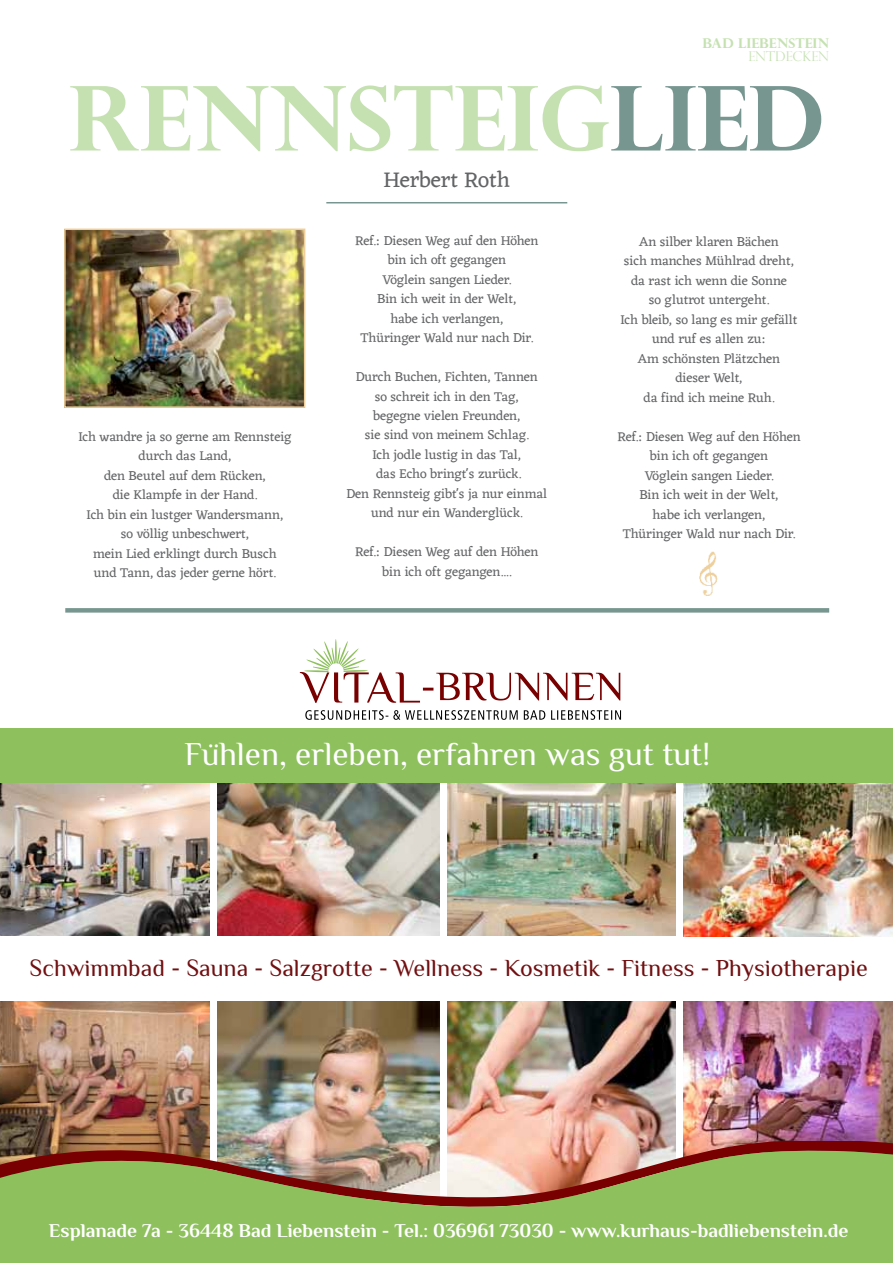
<style>
.page{position:relative;width:893px;height:1263px;background:#fff}
.page>*{position:absolute;margin:0;border:0;box-sizing:border-box;transform-origin:0 0}
.t1{font:700 89.55px "Perpetua Titling";color:#c5e1b1}
.t2{font:33px "Philosopher";color:#fff}
.t3{font:24px "Philosopher";color:#710f11}
.t4{font:22.5px "Eczar";color:#636466}
.t5{font:700 19.5px "Philosopher";color:#fff}
.t6{font:13.5px/19.5px "Eczar";letter-spacing:-.01em;color:#636466;text-align:center}
.t7{font:700 13.5px "Perpetua Titling";color:#c5e1b1}
.t8{font:300 13.5px "Perpetua Titling";color:#c5e1b1}
.s1{color:#76968f}
</style>
<div class="page">
<img style="left:67px;top:232px;width:235px;height:173px">
<div style="left:64px;top:229px;width:241px;height:179px;border:2px solid #eecf9b"></div>
<hr style="left:326px;top:202px;width:241px;height:1px;background:#76968f">
<div style="left:65px;top:608px;width:764px;height:5px;background:#76968f"></div>
<img style="left:699px;top:551px;width:19px;height:45px">
<img style="left:217px;top:1001px;width:222px;height:140px">
<svg style="left:300px;top:639px;width:320px;height:64px"></svg>
<svg style="left:305px;top:710px;width:316px;height:10px"></svg>
<img style="left:0;top:1001px;width:209px;height:140px">
<img style="left:447px;top:1001px;width:228px;height:140px">
<img style="left:683px;top:1001px;width:210px;height:140px">
<img style="left:0;top:1141px;width:893px;height:9px">
<svg style="left:0;top:1150px;width:893px;height:113px;fill:#8ec15d"></svg>
<img style="left:0;top:782px;width:209px;height:153px">
<img style="left:447px;top:782px;width:228px;height:153px">
<img style="left:217px;top:782px;width:222px;height:153px">
<img style="left:683px;top:782px;width:210px;height:155px">
<div style="left:0;top:728px;width:893px;height:54px;background:#8ec15d"></div>
<p class="t7" style="left:702px;top:35px;width:128px">BAD LIEBENSTEIN</p>
<p class="t8" style="left:748px;top:49px;width:82px">ENTDECKEN</p>
<h1 class="t1" style="left:69px;top:63px;width:757px">RENNSTEIG<span class="s1">LIED</span></h1>
<h3 class="t4" style="left:384px;top:164px;width:128px">Herbert Roth</h3>
<p class="t6" style="left:78px;top:427px;width:215px">Ich wandre ja so gerne am Rennsteig durch das Land,<br>den Beutel auf dem Rücken,<br>die Klampfe in der Hand.<br>Ich bin ein lustger Wandersmann,<br>so völlig unbeschwert,<br>mein Lied erklingt durch Busch<br>und Tann, das jeder gerne hört.</p>
<p class="t6" style="left:355px;top:231px;width:185px">Ref.: Diesen Weg auf den Höhen bin ich oft gegangen<br>Vöglein sangen Lieder.<br>Bin ich weit in der Welt,<br>habe ich verlangen,<br>Thüringer Wald nur nach Dir.</p>
<p class="t6" style="left:346px;top:368px;width:202px">Durch Buchen, Fichten, Tannen<br>so schreit ich in den Tag,<br>begegne vielen Freunden,<br>sie sind von meinem Schlag.<br>Ich jodle lustig in das Tal,<br>das Echo bringt's zurück.<br>Den Rennsteig gibt's ja nur einmal und nur ein Wanderglück.</p>
<p class="t6" style="left:355px;top:543px;width:185px">Ref.: Diesen Weg auf den Höhen bin ich oft gegangen....</p>
<p class="t6" style="left:620px;top:232px;width:179px">An silber klaren Bächen<br>sich manches Mühlrad dreht, da rast ich wenn die Sonne<br>so glutrot untergeht.<br>Ich bleib, so lang es mir gefällt und ruf es allen zu:<br>Am schönsten Plätzchen dieser Welt,<br>da find ich meine Ruh.</p>
<p class="t6" style="left:617px;top:427px;width:185px">Ref.: Diesen Weg auf den Höhen bin ich oft gegangen<br>Vöglein sangen Lieder.<br>Bin ich weit in der Welt,<br>habe ich verlangen,<br>Thüringer Wald nur nach Dir.</p>
<h2 class="t2" style="left:184px;top:732px;width:527px">Fühlen, erleben, erfahren was gut tut!</h2>
<h3 class="t3" style="left:30px;top:952px;width:840px">Schwimmbad - Sauna - Salzgrotte - Wellness - Kosmetik - Fitness - Physiotherapie</h3>
<h3 class="t5" style="left:49px;top:1217px;width:801px">Esplanade 7a - 36448 Bad Liebenstein - Tel.: 036961 73030 - www.kurhaus-badliebenstein.de</h3>
</div>
